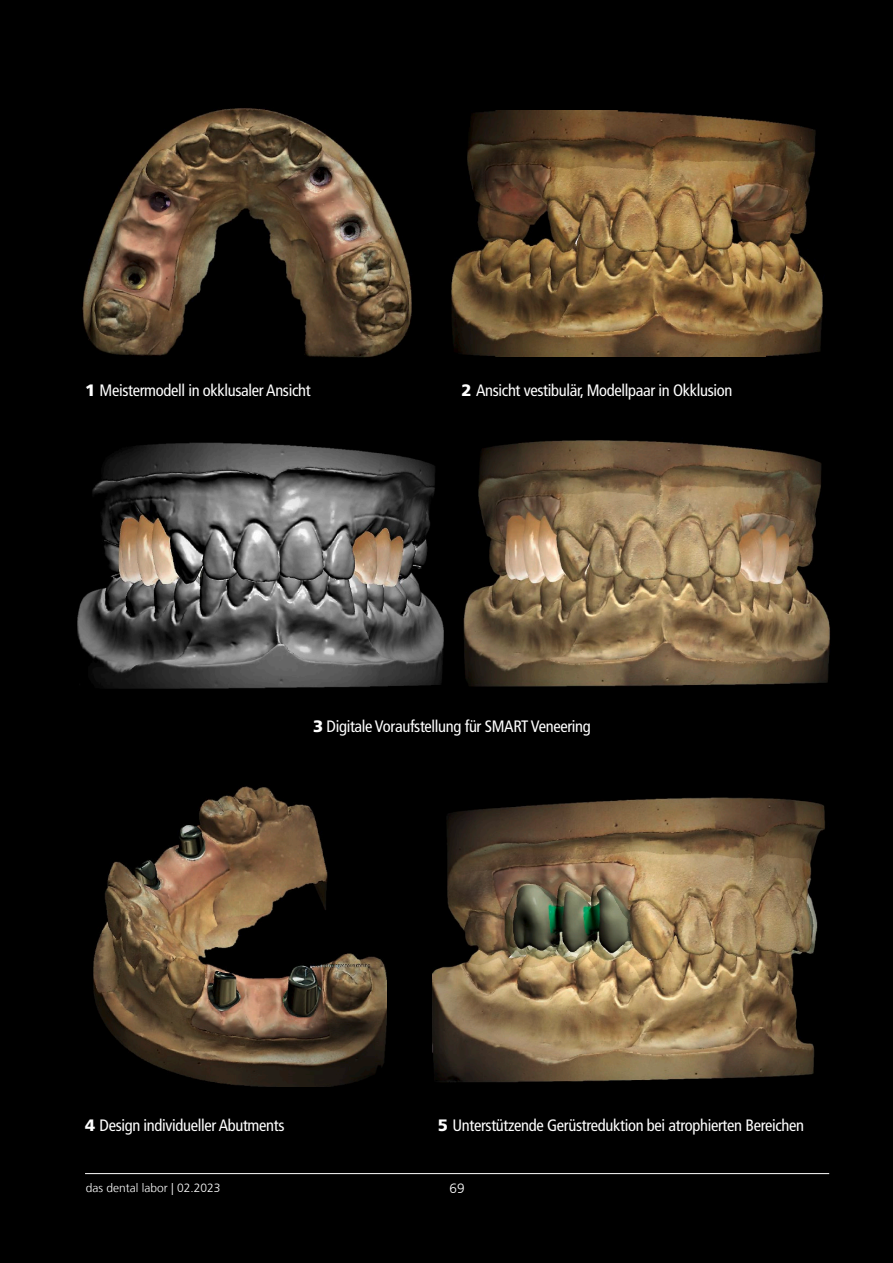
<style>
.page{position:relative;width:893px;height:1263px;background:#000}
.page>*{position:absolute;margin:0;border:0;box-sizing:border-box;transform-origin:0 0}
.t1{font:condensed 16.5px "Frutiger LT Std";letter-spacing:-.02em;color:#fff}
.t2{font:300 13.5px "Frutiger LT Com";color:#fff}
.t3{font:300 12px "Frutiger LT Com";color:#fff}
.s1{font-weight:900;font-stretch:normal}
</style>
<div class="page">
<hr style="left:85px;top:1173px;width:744px;height:1px;background:#fff">
<img style="left:82px;top:108px;width:330px;height:250px">
<img style="left:451px;top:111px;width:372px;height:246px">
<img style="left:77px;top:442px;width:367px;height:247px">
<img style="left:463px;top:440px;width:367px;height:247px">
<img style="left:93px;top:786px;width:294px;height:300px">
<img style="left:433px;top:797px;width:392px;height:286px">
<p class="t1" style="left:85px;top:381px;width:227px"><span class="s1">1</span> Meistermodell in okklusaler Ansicht</p>
<p class="t1" style="left:462px;top:381px;width:272px"><span class="s1">2</span> Ansicht vestibulär, Modellpaar in Okklusion</p>
<p class="t1" style="left:313px;top:717px;width:279px"><span class="s1">3</span> Digitale Voraufstellung für SMART Veneering</p>
<p class="t1" style="left:85px;top:1116px;width:201px"><span class="s1">4</span> Design individueller Abutments</p>
<p class="t1" style="left:438px;top:1116px;width:368px"><span class="s1">5</span> Unterstützende Gerüstreduktion bei atrophierten Bereichen</p>
<p class="t3" style="left:86px;top:1181px;width:136px">das dental labor | 02.2023</p>
<p class="t2" style="left:450px;top:1181px;width:17px">69</p>
</div>
